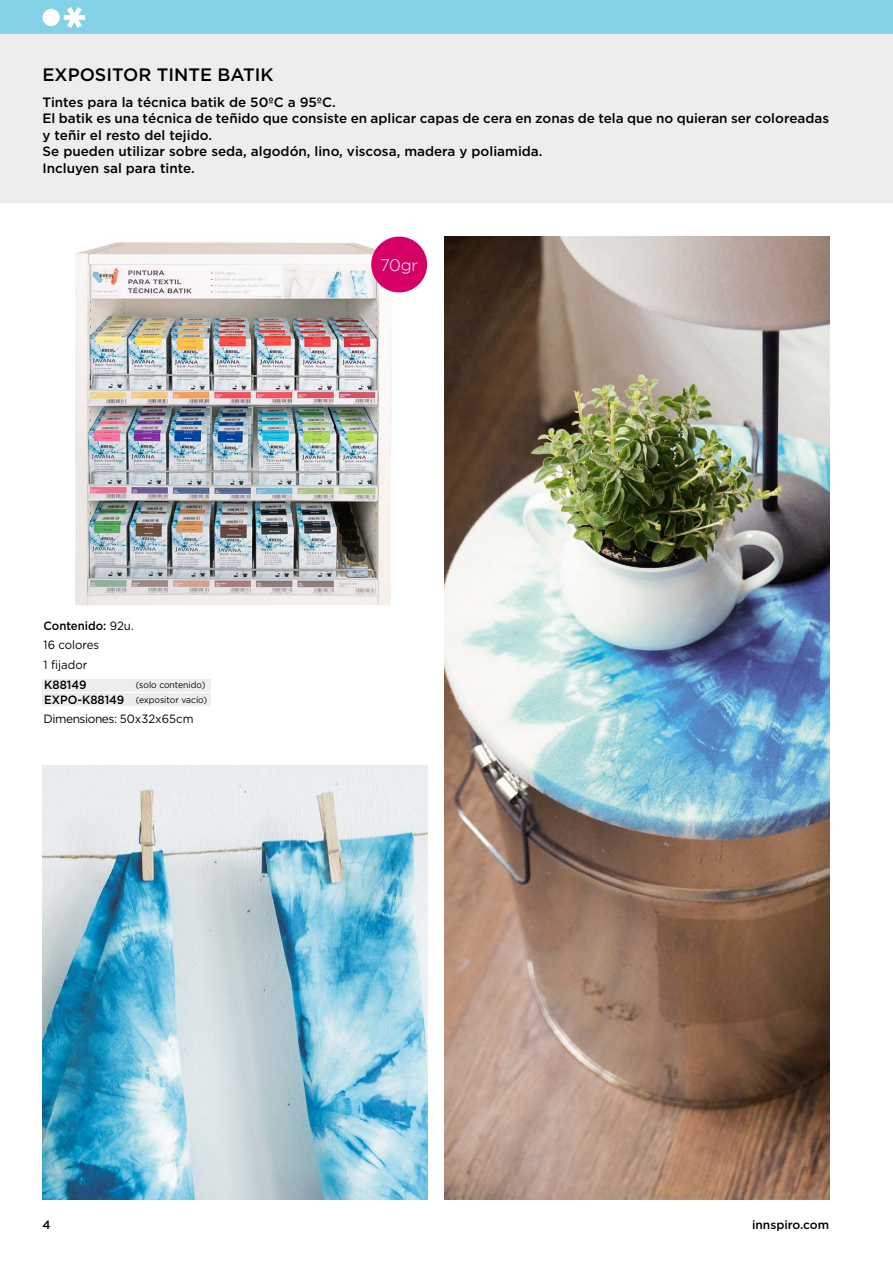
<style>
.page{position:relative;width:893px;height:1263px;background:#fff}
.page>*{position:absolute;margin:0;border:0;box-sizing:border-box;transform-origin:0 0}
.t1{font:500 18px "Gotham";color:#000}
.t2{font:300 16.5px "Gotham";color:#fff}
.t3{font:500 13.5px/16.5px "Gotham";color:#000}
.t4{font:12px/19.5px "Gotham";color:#000;scale:.95 1}
.t5{font:12px "Gotham";letter-spacing:-.04em;color:#000}
.t6{font:500 12px/15px "Gotham";color:#000;scale:.95 1}
.t7{font:500 12px "Gotham";color:#000}
.t8{font:9px/15px "Gotham";color:#000;scale:.95 1}
.s1{font-weight:500}
</style>
<div class="page">
<div style="left:0;top:0;width:893px;height:34px;background:#84d2e7"></div>
<div style="left:43px;top:9px;width:17px;height:17px;background:#fff;border-radius:50%"></div>
<svg style="left:64px;top:7px;width:21px;height:21px"></svg>
<div style="left:0;top:34px;width:893px;height:169px;background:#ededed"></div>
<img style="left:75px;top:237px;width:343px;height:369px">
<img style="left:444px;top:236px;width:385px;height:963px">
<div style="left:43px;top:679px;width:168px;height:12px;background:#ededed"></div>
<div style="left:43px;top:693px;width:168px;height:13px;background:#ededed"></div>
<div style="left:371px;top:237px;width:56px;height:55px;background:#d50166;border-radius:50%"></div>
<img style="left:43px;top:765px;width:384px;height:434px">
<h1 class="t1" style="left:43px;top:65px;width:233px">EXPOSITOR TINTE BATIK</h1>
<p class="t3" style="left:43px;top:93px;width:788px">Tintes para la técnica batik de 50ºC a 95ºC.<br>El batik es una técnica de teñido que consiste en aplicar capas de cera en zonas de tela que no quieran ser coloreadas y teñir el resto del tejido.<br>Se pueden utilizar sobre seda, algodón, lino, viscosa, madera y poliamida.<br>Incluyen sal para tinte.</p>
<p class="t4" style="left:44px;top:615px;width:96px"><span class="s1">Contenido:</span> 92u.<br>16 colores<br>1 fijador</p>
<p class="t6" style="left:44px;top:677px;width:86px">K88149<br>EXPO-K88149</p>
<p class="t8" style="left:136px;top:677px;width:77px">(solo contenido) (expositor vacío)</p>
<p class="t5" style="left:44px;top:712px;width:151px">Dimensiones: 50x32x65cm</p>
<p class="t2" style="left:380px;top:256px;width:40px">70gr</p>
<p class="t7" style="left:43px;top:1218px;width:10px">4</p>
<p class="t7" style="left:752px;top:1218px;width:79px">innspiro.com</p>
</div>
